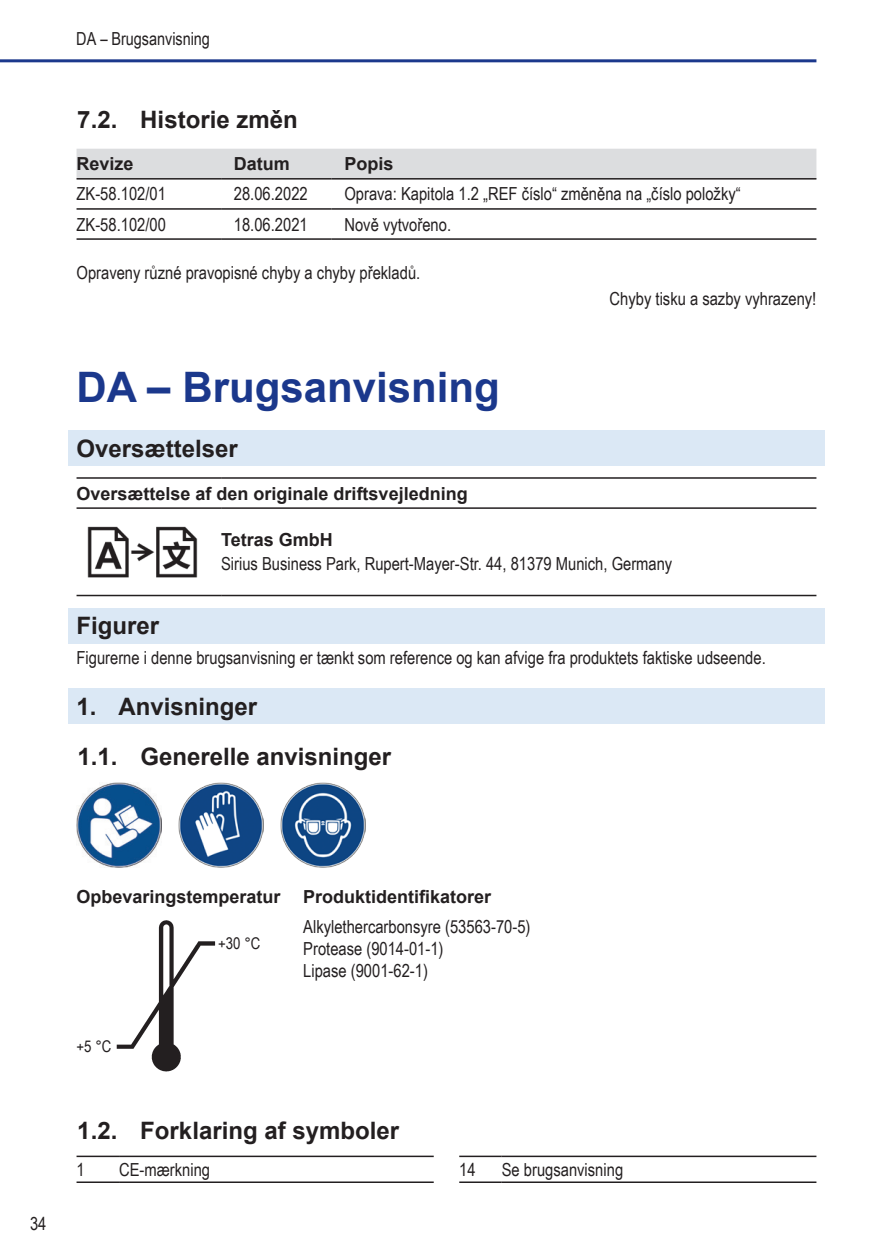
<style>
.page{position:relative;width:893px;height:1259px;background:#fff}
.page>*{position:absolute;margin:0;border:0;box-sizing:border-box;transform-origin:0 0}
.t1{font:700 42px "Arial";color:#1b388c}
.t2{font:700 24px/50.1px "Arial";color:#231f20}
.t3{font:18px/22.2px "Arial Narrow";color:#231f20}
.t4{font:700 18px "Arial";color:#231f20}
.t5{font:18px "Arial Unicode MS";color:#231f20;scale:.8 1}
.t6{font:16.2px "Arial Narrow";color:#231f20}
</style>
<div class="page">
<hr style="left:0;top:59px;width:816px;height:3px;background:#1b388c">
<div style="left:68px;top:431px;width:757px;height:35px;background:#dbe8f5"></div>
<div style="left:68px;top:608px;width:757px;height:35px;background:#dbe8f5"></div>
<div style="left:68px;top:688px;width:757px;height:36px;background:#dbe8f5"></div>
<div style="left:77px;top:149px;width:739px;height:29px;background:#dcdddf"></div>
<hr style="left:77px;top:178px;width:144px;height:2px;background:#231f20">
<hr style="left:221px;top:178px;width:111px;height:2px;background:#231f20">
<hr style="left:332px;top:178px;width:484px;height:2px;background:#231f20">
<hr style="left:77px;top:208px;width:144px;height:2px;background:#231f20">
<hr style="left:221px;top:208px;width:111px;height:2px;background:#231f20">
<hr style="left:332px;top:208px;width:484px;height:2px;background:#231f20">
<hr style="left:77px;top:238px;width:144px;height:2px;background:#231f20">
<hr style="left:221px;top:238px;width:111px;height:2px;background:#231f20">
<hr style="left:332px;top:238px;width:484px;height:2px;background:#231f20">
<hr style="left:77px;top:595px;width:144px;height:1px;background:#231f20">
<hr style="left:221px;top:595px;width:595px;height:1px;background:#231f20">
<hr style="left:77px;top:477px;width:144px;height:2px;background:#231f20">
<hr style="left:221px;top:477px;width:595px;height:2px;background:#231f20">
<hr style="left:77px;top:507px;width:144px;height:2px;background:#231f20">
<hr style="left:221px;top:507px;width:595px;height:2px;background:#231f20">
<img style="left:87px;top:526px;width:111px;height:52px">
<img style="left:77px;top:782px;width:85px;height:85px">
<img style="left:179px;top:782px;width:85px;height:85px">
<img style="left:281px;top:782px;width:85px;height:85px">
<img style="left:116px;top:920px;width:100px;height:151px">
<hr style="left:77px;top:1155px;width:42px;height:2px;background:#231f20">
<hr style="left:119px;top:1155px;width:315px;height:2px;background:#231f20">
<hr style="left:77px;top:1181px;width:42px;height:2px;background:#231f20">
<hr style="left:119px;top:1181px;width:315px;height:2px;background:#231f20">
<hr style="left:459px;top:1155px;width:43px;height:2px;background:#231f20">
<hr style="left:502px;top:1155px;width:314px;height:2px;background:#231f20">
<hr style="left:459px;top:1181px;width:43px;height:2px;background:#231f20">
<hr style="left:502px;top:1181px;width:314px;height:2px;background:#231f20">
<p class="t5" style="left:76px;top:26px;width:169px">DA – Brugsanvisning</p>
<h2 class="t2" style="left:77px;top:95px;width:222px">7.2. Historie změn</h2>
<p class="t4" style="left:77px;top:151px;width:59px">Revize</p>
<p class="t4" style="left:234px;top:151px;width:57px">Datum</p>
<p class="t4" style="left:344px;top:151px;width:51px">Popis</p>
<p class="t3" style="left:77px;top:182px;width:91px">ZK-58.102/01</p>
<p class="t3" style="left:234px;top:182px;width:75px">28.06.2022</p>
<p class="t3" style="left:344px;top:182px;width:398px">Oprava: Kapitola 1.2 „REF číslo“ změněna na „číslo položky“</p>
<p class="t3" style="left:77px;top:212px;width:91px">ZK-58.102/00</p>
<p class="t3" style="left:234px;top:212px;width:75px">18.06.2021</p>
<p class="t3" style="left:344px;top:212px;width:108px">Nově vytvořeno.</p>
<p class="t3" style="left:77px;top:261px;width:345px">Opraveny různé pravopisné chyby a chyby překladů.</p>
<p class="t3" style="left:610px;top:287px;width:208px">Chyby tisku a sazby vyhrazeny!</p>
<h1 class="t1" style="left:77px;top:358px;width:425px">DA – Brugsanvisning</h1>
<h2 class="t2" style="left:77px;top:423px;width:163px">Oversættelser</h2>
<p class="t4" style="left:77px;top:480px;width:393px">Oversættelse af den originale driftsvejledning</p>
<p class="t4" style="left:221px;top:527px;width:113px">Tetras GmbH</p>
<p class="t3" style="left:221px;top:552px;width:453px">Sirius Business Park, Rupert-Mayer-Str. 44, 81379 Munich, Germany</p>
<h2 class="t2" style="left:77px;top:601px;width:84px">Figurer</h2>
<p class="t3" style="left:77px;top:646px;width:691px">Figurerne i denne brugsanvisning er tænkt som reference og kan afvige fra produktets faktiske udseende.</p>
<h2 class="t2" style="left:77px;top:681px;width:316px">1. Anvisninger<br>1.1. Generelle anvisninger</h2>
<p class="t3" style="left:30px;top:1212px;width:18px">34</p>
<p class="t4" style="left:77px;top:883px;width:206px">Opbevaringstemperatur</p>
<p class="t4" style="left:303px;top:883px;width:190px">Produktidentifikatorer</p>
<p class="t6" style="left:218px;top:932px;width:44px">+30 °C</p>
<p class="t3" style="left:303px;top:914px;width:229px">Alkylethercarbonsyre (53563-70-5)<br>Protease (9014-01-1)<br>Lipase (9001-62-1)</p>
<p class="t6" style="left:77px;top:1034px;width:36px">+5 °C</p>
<h2 class="t2" style="left:77px;top:1105px;width:323px">1.2. Forklaring af symboler</h2>
<p class="t3" style="left:77px;top:1157px;width:10px">1</p>
<p class="t3" style="left:119px;top:1157px;width:93px">CE-mærkning</p>
<p class="t3" style="left:459px;top:1157px;width:18px">14</p>
<p class="t3" style="left:502px;top:1157px;width:123px">Se brugsanvisning</p>
</div>
